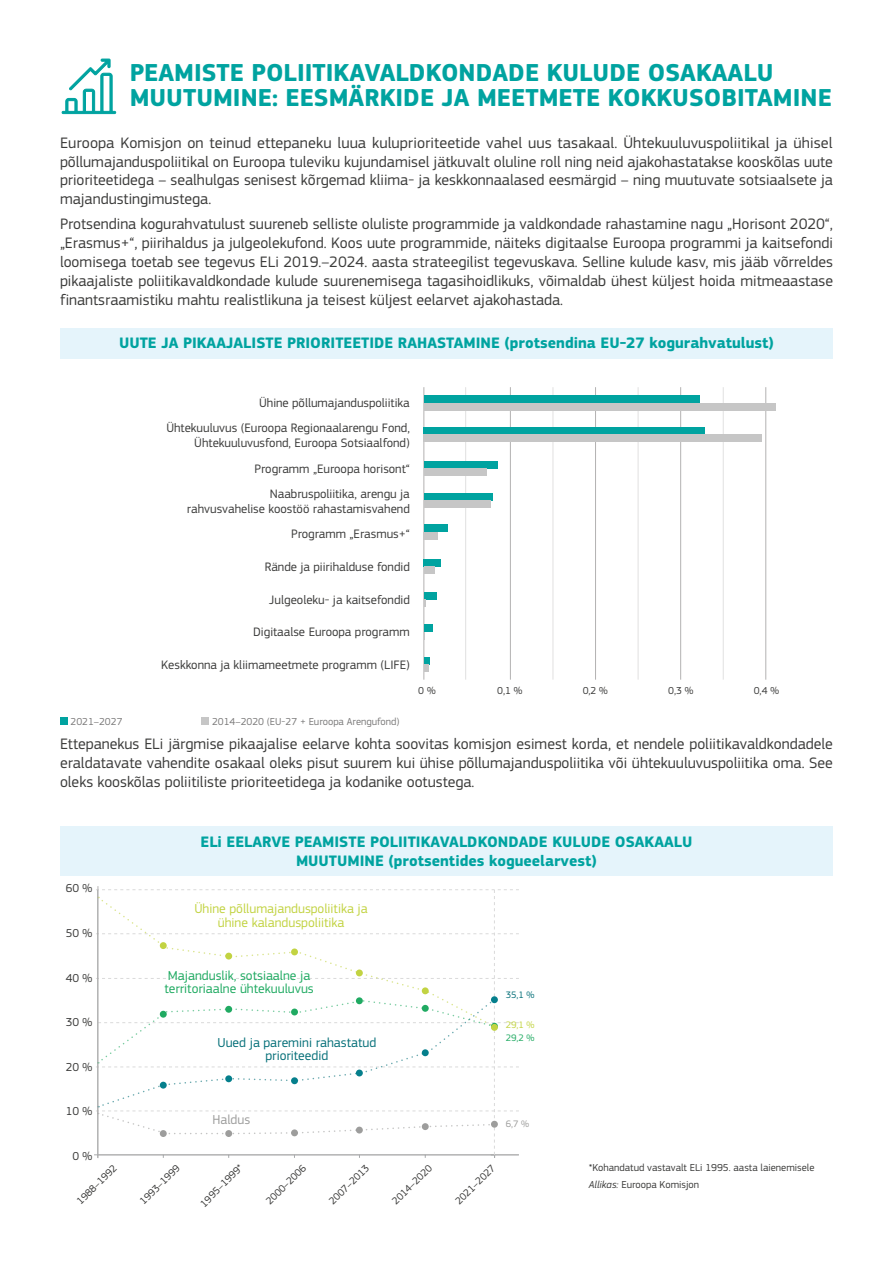
<style>
.page{position:relative;width:893px;height:1263px;background:#fff}
.page>*{position:absolute;margin:0;border:0;box-sizing:border-box;transform-origin:0 0}
.title_2{font:700 25.5px/25.5px "EC Square Sans Pro";color:#00a3a0}
.body_break{font:15.75px/18.9px "EC Square Sans Pro";color:#3c3c3b;text-align:justify}
.body{font:15.75px/18.9px "EC Square Sans Pro";color:#3c3c3b;text-align:justify}
.graph_caption{font:700 15.75px/18.9px "EC Square Sans Pro";color:#00a3a0;text-align:center}
.fig3_3{font:13.5px/13.5px "EC Square Sans Pro";color:#c2d342;text-align:center}
.fig3_4{font:13.5px/13.5px "EC Square Sans Pro";color:#20aa62}
.fig3_5{font:13.5px/13.5px "EC Square Sans Pro";color:#067079;text-align:center}
.fig3_6{font:13.5px "EC Square Sans Pro";color:#9d9d9c}
.fig2_1{font:12.75px/15.3px "EC Square Sans Pro";color:#3c3c3b;text-align:right}
.fig3_1{font:12px "EC Square Sans Pro";color:#3c3c3b}
.fig3_2{font:10.5px "EC Square Sans Pro";color:#3c3c3b}
.fig1_2{font:10.5px "EC Square Sans Pro";color:#3c3c3b}
.fig2_3{font:10.5px "EC Square Sans Pro";color:#7c7b7b}
.fig1_4{font:10.5px "EC Square Sans Pro";color:#3c3c3b}
.fig2_2{font:10.5px "EC Square Sans Pro";color:#3c3c3b}
.t1{font:9.75px "EC Square Sans Pro";color:#c2d342}
.t2{font:9.75px "EC Square Sans Pro";color:#20aa62}
.t3{font:9.75px "EC Square Sans Pro";color:#067079}
.t4{font:9.75px "EC Square Sans Pro";color:#9d9d9c}
.s1{font-style:italic}
</style>
<div class="page">
<div style="left:60px;top:328px;width:773px;height:30px;background:#e5f4fb"></div>
<div style="left:60px;top:826px;width:773px;height:50px;background:#e5f4fb"></div>
<svg style="left:62px;top:58px;width:54px;height:56px"></svg>
<hr style="left:423px;top:387px;width:1px;height:293px;background:#b3b2b2">
<hr style="left:510px;top:387px;width:1px;height:293px;background:#b3b2b2">
<hr style="left:595px;top:387px;width:1px;height:293px;background:#b3b2b2">
<hr style="left:680px;top:387px;width:1px;height:293px;background:#b3b2b2">
<hr style="left:765px;top:387px;width:1px;height:293px;background:#b3b2b2">
<hr style="left:723px;top:387px;width:1px;height:293px;background:#b3b2b2">
<hr style="left:638px;top:387px;width:1px;height:293px;background:#b3b2b2">
<hr style="left:553px;top:387px;width:1px;height:293px;background:#b3b2b2">
<hr style="left:465px;top:387px;width:1px;height:293px;background:#b3b2b2">
<div style="left:424px;top:396px;width:275px;height:7px;background:#00a3a0"></div>
<div style="left:424px;top:403px;width:351px;height:7px;background:#c6c6c6"></div>
<div style="left:424px;top:461px;width:74px;height:7px;background:#00a3a0"></div>
<div style="left:424px;top:468px;width:63px;height:7px;background:#c6c6c6"></div>
<div style="left:424px;top:493px;width:68px;height:8px;background:#00a3a0"></div>
<div style="left:424px;top:501px;width:66px;height:7px;background:#c6c6c6"></div>
<div style="left:424px;top:525px;width:24px;height:7px;background:#00a3a0"></div>
<div style="left:424px;top:532px;width:14px;height:7px;background:#c6c6c6"></div>
<div style="left:424px;top:559px;width:17px;height:8px;background:#00a3a0"></div>
<div style="left:424px;top:567px;width:10px;height:7px;background:#c6c6c6"></div>
<div style="left:424px;top:657px;width:6px;height:7px;background:#00a3a0"></div>
<div style="left:424px;top:664px;width:5px;height:8px;background:#c6c6c6"></div>
<div style="left:424px;top:625px;width:8px;height:7px;background:#00a3a0"></div>
<div style="left:424px;top:592px;width:12px;height:7px;background:#00a3a0"></div>
<div style="left:424px;top:427px;width:281px;height:7px;background:#00a3a0"></div>
<div style="left:424px;top:434px;width:338px;height:7px;background:#c6c6c6"></div>
<hr style="left:98px;top:886px;width:1px;height:272px;background:#b3b2b2">
<svg style="left:96px;top:889px;width:423px;height:266px"></svg>
<div style="left:291px;top:1129px;width:7px;height:7px;background:#9d9d9c;border-radius:50%"></div>
<div style="left:356px;top:1126px;width:7px;height:7px;background:#9d9d9c;border-radius:50%"></div>
<div style="left:422px;top:1123px;width:7px;height:7px;background:#9d9d9c;border-radius:50%"></div>
<div style="left:491px;top:1121px;width:7px;height:7px;background:#9d9d9c;border-radius:50%"></div>
<div style="left:225px;top:1130px;width:7px;height:7px;background:#9d9d9c;border-radius:50%"></div>
<div style="left:160px;top:1130px;width:7px;height:7px;background:#9d9d9c;border-radius:50%"></div>
<div style="left:160px;top:1082px;width:7px;height:6px;background:#057f8c;border-radius:50%"></div>
<div style="left:160px;top:1011px;width:7px;height:7px;background:#20aa62;border-radius:50%"></div>
<div style="left:160px;top:942px;width:7px;height:7px;background:#c2d342;border-radius:50%"></div>
<div style="left:225px;top:953px;width:7px;height:6px;background:#c2d342;border-radius:50%"></div>
<div style="left:291px;top:948px;width:7px;height:7px;background:#c2d342;border-radius:50%"></div>
<div style="left:356px;top:969px;width:7px;height:7px;background:#c2d342;border-radius:50%"></div>
<div style="left:422px;top:987px;width:7px;height:7px;background:#c2d342;border-radius:50%"></div>
<div style="left:225px;top:1006px;width:7px;height:7px;background:#20aa62;border-radius:50%"></div>
<div style="left:291px;top:1008px;width:7px;height:7px;background:#20aa62;border-radius:50%"></div>
<div style="left:356px;top:997px;width:7px;height:7px;background:#20aa62;border-radius:50%"></div>
<div style="left:422px;top:1005px;width:7px;height:7px;background:#20aa62;border-radius:50%"></div>
<div style="left:491px;top:1023px;width:7px;height:7px;background:#61ba54;border-radius:50%"></div>
<div style="left:225px;top:1075px;width:7px;height:7px;background:#057f8c;border-radius:50%"></div>
<div style="left:291px;top:1077px;width:7px;height:7px;background:#057f8c;border-radius:50%"></div>
<div style="left:356px;top:1069px;width:7px;height:7px;background:#057f8c;border-radius:50%"></div>
<div style="left:422px;top:1049px;width:7px;height:7px;background:#057f8c;border-radius:50%"></div>
<div style="left:491px;top:996px;width:7px;height:7px;background:#057f8c;border-radius:50%"></div>
<div style="left:491px;top:1024px;width:7px;height:7px;background:#c2d342;border-radius:50%"></div>
<div style="left:60px;top:717px;width:8px;height:8px;background:#00a3a0"></div>
<div style="left:202px;top:717px;width:7px;height:8px;background:#c6c6c6"></div>
<p class="title_2" style="left:130px;top:60px;width:704px">PEAMISTE POLIITIKAVALDKONDADE KULUDE OSAKAALU<br>MUUTUMINE: EESMÄRKIDE JA MEETMETE KOKKUSOBITAMINE</p>
<p class="body_break" style="left:60px;top:133px;width:774px">Euroopa Komisjon on teinud ettepaneku luua kuluprioriteetide vahel uus tasakaal. Ühtekuuluvuspoliitikal ja ühisel põllumajanduspoliitikal on Euroopa tuleviku kujundamisel jätkuvalt oluline roll ning neid ajakohastatakse kooskõlas uute prioriteetidega – sealhulgas senisest kõrgemad kliima- ja keskkonnaalased eesmärgid – ning muutuvate sotsiaalsete ja majandustingimustega.</p>
<p class="body" style="left:60px;top:215px;width:774px">Protsendina kogurahvatulust suureneb selliste oluliste programmide ja valdkondade rahastamine nagu „Horisont 2020“, „Erasmus+“, piirihaldus ja julgeolekufond. Koos uute programmide, näiteks digitaalse Euroopa programmi ja kaitsefondi loomisega toetab see tegevus ELi 2019.–2024. aasta strateegilist tegevuskava. Selline kulude kasv, mis jääb võrreldes pikaajaliste poliitikavaldkondade kulude suurenemisega tagasihoidlikuks, võimaldab ühest küljest hoida mitmeaastase finantsraamistiku mahtu realistlikuna ja teisest küljest eelarvet ajakohastada.</p>
<p class="graph_caption" style="left:119px;top:334px;width:656px">UUTE JA PIKAAJALISTE PRIORITEETIDE RAHASTAMINE (protsendina EU-27 kogurahvatulust)</p>
<p class="fig2_1" style="left:259px;top:395px;width:152px">Ühine põllumajanduspoliitika</p>
<p class="fig2_1" style="left:166px;top:420px;width:245px">Ühtekuuluvus (Euroopa Regionaalarengu Fond,<br>Ühtekuuluvusfond, Euroopa Sotsiaalfond)</p>
<p class="fig2_1" style="left:255px;top:461px;width:157px">Programm „Euroopa horisont“</p>
<p class="fig2_1" style="left:187px;top:486px;width:224px">Naabruspoliitika, arengu ja<br>rahvusvahelise koostöö rahastamisvahend</p>
<p class="fig2_1" style="left:291px;top:526px;width:120px">Programm „Erasmus+“</p>
<p class="fig2_1" style="left:265px;top:559px;width:147px">Rände ja piirihalduse fondid</p>
<p class="fig2_1" style="left:269px;top:592px;width:142px">Julgeoleku- ja kaitsefondid</p>
<p class="fig2_1" style="left:253px;top:625px;width:158px">Digitaalse Euroopa programm</p>
<p class="fig2_1" style="left:161px;top:657px;width:250px">Keskkonna ja kliimameetmete programm (LIFE)</p>
<p class="fig2_3" style="left:71px;top:715px;width:53px">2021–2027</p>
<p class="fig2_3" style="left:212px;top:715px;width:189px">2014–2020 (EU-27 + Euroopa Arengufond)</p>
<p class="fig2_2" style="left:418px;top:684px;width:19px">0 %</p>
<p class="fig2_2" style="left:497px;top:684px;width:27px">0,1 %</p>
<p class="fig2_2" style="left:583px;top:684px;width:27px">0,2 %</p>
<p class="fig2_2" style="left:668px;top:684px;width:27px">0,3 %</p>
<p class="fig2_2" style="left:754px;top:684px;width:27px">0,4 %</p>
<p class="body_break" style="left:60px;top:735px;width:774px">Ettepanekus ELi järgmise pikaajalise eelarve kohta soovitas komisjon esimest korda, et nendele poliitikavaldkondadele eraldatavate vahendite osakaal oleks pisut suurem kui ühise põllumajanduspoliitika või ühtekuuluvuspoliitika oma. See oleks kooskõlas poliitiliste prioriteetidega ja kodanike ootustega.</p>
<p class="graph_caption" style="left:201px;top:833px;width:493px">ELi EELARVE PEAMISTE POLIITIKAVALDKONDADE KULUDE OSAKAALU<br>MUUTUMINE (protsentides kogueelarvest)</p>
<p class="fig3_1" style="left:66px;top:881px;width:28px">60 %</p>
<p class="fig3_1" style="left:66px;top:926px;width:28px">50 %</p>
<p class="fig3_1" style="left:66px;top:971px;width:28px">40 %</p>
<p class="fig3_1" style="left:66px;top:1015px;width:28px">30 %</p>
<p class="fig3_1" style="left:66px;top:1060px;width:28px">20 %</p>
<p class="fig3_1" style="left:66px;top:1104px;width:28px">10 %</p>
<p class="fig3_1" style="left:73px;top:1149px;width:21px">0 %</p>
<p class="fig3_2" style="left:74px;top:1198px;width:53px;rotate:-45deg">1988–1992</p>
<p class="fig3_2" style="left:137px;top:1198px;width:53px;rotate:-45deg">1993–1999</p>
<p class="fig3_2" style="left:198px;top:1201px;width:57px;rotate:-45deg">1995–1999*</p>
<p class="fig3_2" style="left:263px;top:1198px;width:53px;rotate:-45deg">2000–2006</p>
<p class="fig3_2" style="left:326px;top:1198px;width:53px;rotate:-45deg">2007–2013</p>
<p class="fig3_2" style="left:389px;top:1198px;width:53px;rotate:-45deg">2014–2020</p>
<p class="fig3_2" style="left:453px;top:1198px;width:53px;rotate:-45deg">2021–2027</p>
<p class="fig3_3" style="left:194px;top:902px;width:175px">Ühine põllumajanduspoliitika ja ühine kalanduspoliitika</p>
<p class="fig3_4" style="left:164px;top:968px;width:151px">Majanduslik, sotsiaalne ja territoriaalne ühtekuuluvus</p>
<p class="fig3_5" style="left:218px;top:1036px;width:160px">Uued ja paremini rahastatud prioriteedid</p>
<p class="fig3_6" style="left:212px;top:1112px;width:39px">Haldus</p>
<p class="t3" style="left:506px;top:989px;width:30px">35,1 %</p>
<p class="t1" style="left:506px;top:1019px;width:30px">29,1 %</p>
<p class="t2" style="left:506px;top:1032px;width:30px">29,2 %</p>
<p class="t4" style="left:506px;top:1118px;width:25px">6,7 %</p>
<p class="fig1_2" style="left:589px;top:1161px;width:227px">*Kohandatud vastavalt ELi 1995. aasta laienemisele</p>
<p class="fig1_4" style="left:589px;top:1178px;width:112px"><span class="s1">Allikas:</span> Euroopa Komisjon</p>
</div>
